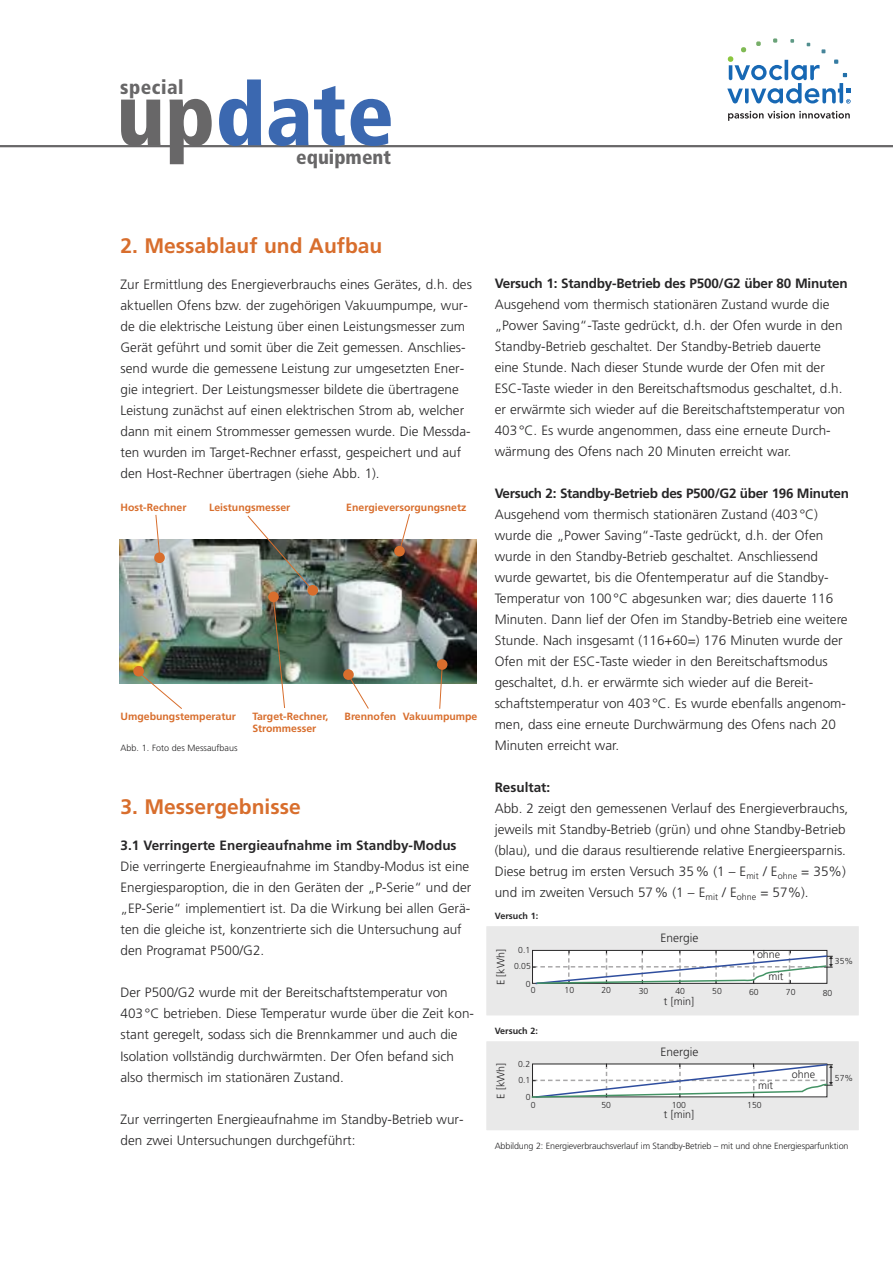
<style>
.page{position:relative;width:893px;height:1263px;background:#fff}
.page>*{position:absolute;margin:0;border:0;box-sizing:border-box;transform-origin:0 0}
.t1{font:900 condensed 87.75px "Frutiger";color:#3b68b0}
.t2{font:700 21px "Frutiger";color:#d86e2d}
.t3{font:900 condensed 19.65px "Frutiger";color:#686768}
.t4{font:900 condensed 19.65px "Frutiger";letter-spacing:.025em;color:#686768}
.t5{font:300 13.5px/21px "Frutiger";color:#272627}
.t6{font:700 13.5px "Frutiger";letter-spacing:-.015em;color:#272627}
.t7{font:300 12px "Frutiger";color:#272627}
.t8{font:300 10.8px/21.9px "Frutiger";color:#272627;text-align:right}
.t9{font:700 10.5px/12px "Frutiger";color:#d86e2d}
.t10{font:300 9px "Frutiger";letter-spacing:-.015em;color:#272627}
.t11{font:700 9px "Frutiger";color:#272627}
.t12{font:300 8.7px/16.4px "Frutiger";color:#272627}
.s1{color:#686768}
</style>
<div class="page">
<hr style="left:0;top:145px;width:893px;height:2px;background:#686768">
<div style="left:486px;top:1041px;width:373px;height:89px;background:#e9e9e9"></div>
<div style="left:486px;top:926px;width:373px;height:89px;background:#e9e9e9"></div>
<div style="left:485px;top:925px;width:375px;height:91px;border:1px solid #fff"></div>
<img style="left:119px;top:539px;width:357px;height:145px">
<div style="left:154px;top:552px;width:11px;height:11px;background:#d86e2d;border-radius:50%"></div>
<div style="left:307px;top:585px;width:11px;height:11px;background:#d86e2d;border-radius:50%"></div>
<div style="left:394px;top:546px;width:11px;height:10px;background:#d86e2d;border-radius:50%"></div>
<div style="left:437px;top:659px;width:10px;height:11px;background:#d86e2d;border-radius:50%"></div>
<div style="left:343px;top:669px;width:11px;height:11px;background:#d86e2d;border-radius:50%"></div>
<div style="left:133px;top:666px;width:11px;height:10px;background:#d86e2d;border-radius:50%"></div>
<div style="left:268px;top:592px;width:11px;height:10px;background:#d86e2d;border-radius:50%"></div>
<svg style="left:155px;top:514px;width:6px;height:41px"></svg>
<svg style="left:399px;top:514px;width:11px;height:38px"></svg>
<img style="left:247px;top:515px;width:67px;height:76px">
<svg style="left:273px;top:597px;width:12px;height:111px"></svg>
<svg style="left:439px;top:669px;width:4px;height:40px"></svg>
<svg style="left:347px;top:673px;width:22px;height:36px"></svg>
<svg style="left:137px;top:671px;width:46px;height:38px"></svg>
<svg style="left:727px;top:38px;width:123px;height:65px"></svg>
<svg style="left:728px;top:111px;width:122px;height:10px"></svg>
<svg style="left:532px;top:949px;width:301px;height:36px"></svg>
<svg style="left:531px;top:1063px;width:302px;height:35px"></svg>
<h3 class="t4" style="left:120px;top:79px;width:65px">special</h3>
<h1 class="t1" style="left:116px;top:79px;width:279px"><span class="s1">up</span>date</h1>
<h3 class="t3" style="left:296px;top:149px;width:96px">equipment</h3>
<h2 class="t2" style="left:121px;top:238px;width:263px">2. Messablauf und Aufbau</h2>
<p class="t5" style="left:121px;top:275px;width:353px">Zur Ermittlung des Energieverbrauchs eines Gerätes, d.h. des aktuellen Ofens bzw. der zugehörigen Vakuumpumpe, wur&shy;de die elektrische Leistung über einen Leistungsmesser zum Gerät geführt und somit über die Zeit gemessen. Anschlies&shy;send wurde die gemessene Leistung zur umgesetzten Ener&shy;gie integriert. Der Leistungsmesser bildete die übertragene Leistung zunächst auf einen elektrischen Strom ab, welcher dann mit einem Strommesser gemessen wurde. Die Messda&shy;ten wurden im Target-Rechner erfasst, gespeichert und auf den Host-Rechner übertragen (siehe Abb. 1).</p>
<p class="t9" style="left:121px;top:502px;width:67px">Host-Rechner</p>
<p class="t9" style="left:209px;top:502px;width:83px">Leistungsmesser</p>
<p class="t9" style="left:346px;top:502px;width:122px">Energieversorgungsnetz</p>
<p class="t9" style="left:121px;top:711px;width:117px">Umgebungstemperatur</p>
<p class="t9" style="left:252px;top:711px;width:78px">Target-Rechner,<br>Strommesser</p>
<p class="t9" style="left:345px;top:711px;width:134px">Brennofen Vakuumpumpe</p>
<p class="t10" style="left:121px;top:745px;width:119px">Abb. 1. Foto des Messaufbaus</p>
<h2 class="t2" style="left:121px;top:799px;width:182px">3. Messergebnisse</h2>
<p class="t6" style="left:121px;top:840px;width:338px">3.1 Verringerte Energieaufnahme im Standby-Modus</p>
<p class="t5" style="left:121px;top:857px;width:352px">Die verringerte Energieaufnahme im Standby-Modus ist eine Energiesparoption, die in den Geräten der „P-Serie“ und der „EP-Serie“ implementiert ist. Da die Wirkung bei allen Gerä&shy;ten die gleiche ist, konzentrierte sich die Untersuchung auf den Programat P500/G2.</p>
<p class="t5" style="left:121px;top:983px;width:355px">Der P500/G2 wurde mit der Bereitschaftstemperatur von 403°C betrieben. Diese Temperatur wurde über die Zeit kon&shy;stant geregelt, sodass sich die Brennkammer und auch die Isolation vollständig durchwärmten. Der Ofen befand sich also thermisch im stationären Zustand.</p>
<p class="t5" style="left:121px;top:1109px;width:345px">Zur verringerten Energieaufnahme im Standby-Betrieb wur&shy;den zwei Untersuchungen durchgeführt:</p>
<p class="t6" style="left:495px;top:277px;width:354px">Versuch 1: Standby-Betrieb des P500/G2 über 80 Minuten</p>
<p class="t5" style="left:495px;top:294px;width:352px">Ausgehend vom thermisch stationären Zustand wurde die „Power Saving“-Taste gedrückt, d.h. der Ofen wurde in den Standby-Betrieb geschaltet. Der Standby-Betrieb dauerte eine Stunde. Nach dieser Stunde wurde der Ofen mit der ESC-Taste wieder in den Bereitschaftsmodus geschaltet, d.h. er erwärmte sich wieder auf die Bereitschaftstemperatur von 403°C. Es wurde angenommen, dass eine erneute Durch&shy;wärmung des Ofens nach 20 Minuten erreicht war.</p>
<p class="t6" style="left:495px;top:487px;width:356px">Versuch 2: Standby-Betrieb des P500/G2 über 196 Minuten</p>
<p class="t5" style="left:495px;top:504px;width:354px">Ausgehend vom thermisch stationären Zustand (403°C) wurde die „Power Saving“-Taste gedrückt, d.h. der Ofen wurde in den Standby-Betrieb geschaltet. Anschliessend wurde gewartet, bis die Ofentemperatur auf die Standby-Temperatur von 100°C abgesunken war; dies dauerte 116<br>Minuten. Dann lief der Ofen im Standby-Betrieb eine weitere Stunde. Nach insgesamt (116+60=) 176 Minuten wurde der Ofen mit der ESC-Taste wieder in den Bereitschaftsmodus geschaltet, d.h. er erwärmte sich wieder auf die Bereit&shy;schaftstemperatur von 403°C. Es wurde ebenfalls angenom&shy;men, dass eine erneute Durchwärmung des Ofens nach 20<br>Minuten erreicht war.</p>
<p class="t6" style="left:495px;top:781px;width:57px">Resultat:</p>
<p class="t5" style="left:495px;top:798px;width:355px">Abb. 2 zeigt den gemessenen Verlauf des Energieverbrauchs, jeweils mit Standby-Betrieb (grün) und ohne Standby-Betrieb (blau), und die daraus resultierende relative Energieersparnis.<br>Diese betrug im ersten Versuch 35% (1 – E<sub>mit</sub> / E<sub>ohne</sub> = 35%) und im zweiten Versuch 57% (1 – E<sub>mit</sub> / E<sub>ohne</sub> = 57%).</p>
<p class="t11" style="left:495px;top:912px;width:45px">Versuch 1:</p>
<p class="t8" style="left:490px;top:985px;width:38px;rotate:-90deg">E [kWh]</p>
<p class="t12" style="left:514px;top:959px;width:18px">0.05</p>
<p class="t7" style="left:661px;top:933px;width:39px">Energie</p>
<p class="t8" style="left:757px;top:944px;width:28px">ohne mit</p>
<p class="t12" style="left:835px;top:954px;width:20px">35%</p>
<p class="t12" style="left:531px;top:982px;width:6px">0</p>
<p class="t12" style="left:565px;top:982px;width:11px">10</p>
<p class="t12" style="left:601px;top:983px;width:11px">20</p>
<p class="t12" style="left:639px;top:983px;width:11px">30</p>
<p class="t12" style="left:675px;top:983px;width:11px">40</p>
<p class="t12" style="left:712px;top:984px;width:11px">50</p>
<p class="t12" style="left:749px;top:984px;width:11px">60</p>
<p class="t12" style="left:786px;top:984px;width:11px">70</p>
<p class="t12" style="left:823px;top:985px;width:11px">80</p>
<p class="t8" style="left:664px;top:991px;width:32px">t [min]</p>
<p class="t11" style="left:495px;top:1027px;width:45px">Versuch 2:</p>
<p class="t8" style="left:490px;top:1099px;width:38px;rotate:-90deg">E [kWh]</p>
<p class="t12" style="left:518px;top:1056px;width:14px">0.2<br>0.1</p>
<p class="t7" style="left:661px;top:1047px;width:39px">Energie</p>
<p class="t8" style="left:758px;top:1075px;width:16px">mit</p>
<p class="t12" style="left:531px;top:1097px;width:6px">0</p>
<p class="t12" style="left:672px;top:1097px;width:16px">100</p>
<p class="t12" style="left:747px;top:1097px;width:16px">150</p>
<p class="t8" style="left:664px;top:1104px;width:32px">t [min]</p>
<p class="t8" style="left:792px;top:1064px;width:25px">ohne</p>
<p class="t12" style="left:835px;top:1070px;width:20px">57%</p>
<p class="t10" style="left:495px;top:1142px;width:355px">Abbildung 2: Energieverbrauchsverlauf im Standby-Betrieb – mit und ohne Energiesparfunktion</p>
</div>
